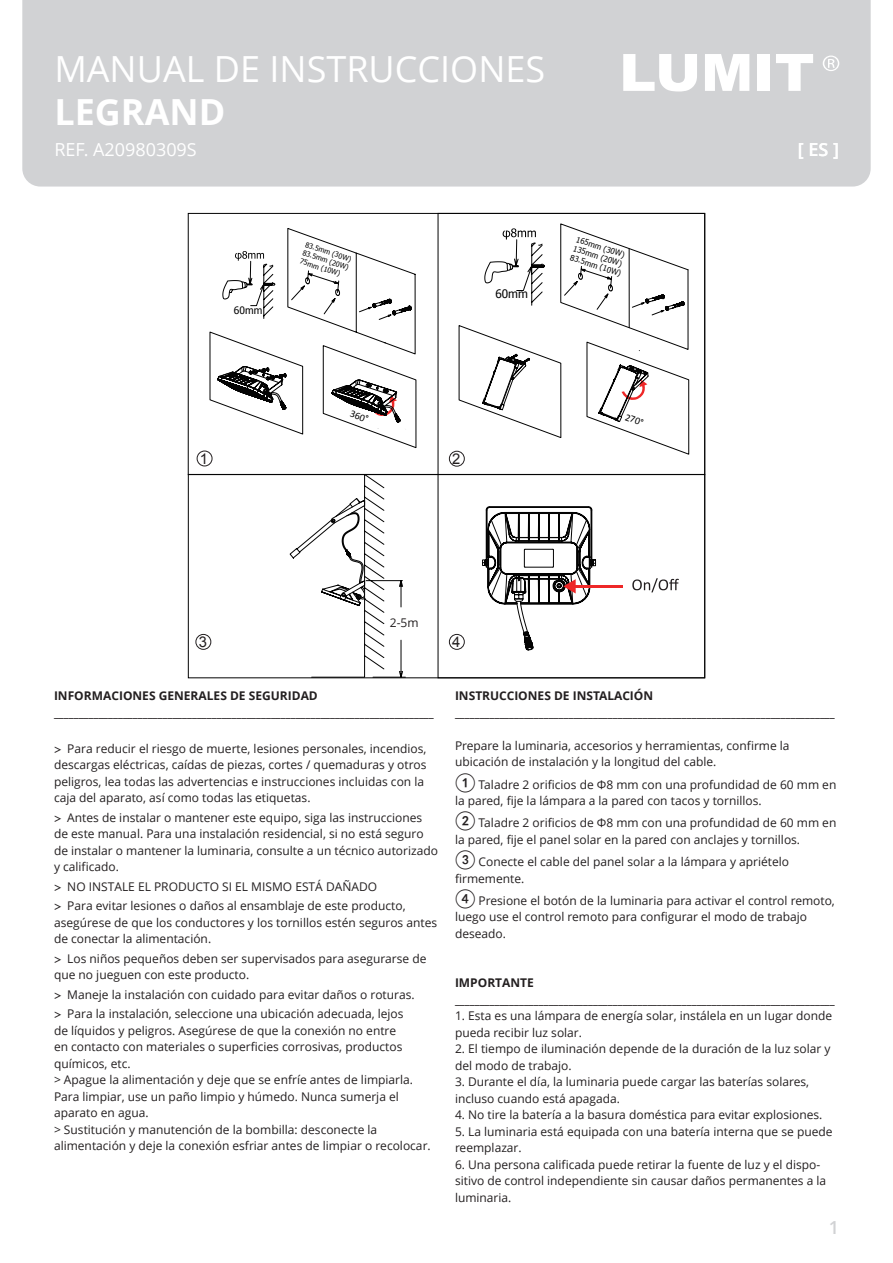
<style>
.page{position:relative;width:893px;height:1263px;background:#fff}
.page>*{position:absolute;margin:0;border:0;box-sizing:border-box;transform-origin:0 0}
.t1{font:36px "Open Sans";color:#fff}
.t2{font:700 36px "Open Sans";color:#fff}
.t3{font:18px "Open Sans";color:#fff}
.t4{font:600 18px "Open Sans";color:#fff}
.t5{font:600 18px "Open Sans";color:#d1d2d4}
.t6{font:14.85px "Arial";color:#231f20}
.t7{font:12.45px "Tahoma";color:#030303}
.t8{font:12px/16.5px "Open Sans";color:#231f20}
.t9{font:700 12px "Open Sans";color:#231f20}
.t10{font:10.05px "Calibri";color:#030303}
.t11{font:7.95px/9.6px "Tahoma";color:#030303}
.t12{font:7.2px/8.6px "Tahoma";color:#030303;text-align:justify}
.s1{font-family:"Lato";font-size:18.6px}
</style>
<div class="page">
<div style="left:22px;top:0;width:849px;height:187px;background:#d1d2d4"></div>
<svg style="left:776px;top:54px;width:37px;height:37px"></svg>
<svg style="left:623px;top:54px;width:74px;height:38px"></svg>
<svg style="left:705px;top:54px;width:44px;height:37px"></svg>
<svg style="left:823px;top:56px;width:16px;height:15px"></svg>
<div style="left:758px;top:54px;width:12px;height:37px;background:#fff"></div>
<div style="left:197px;top:451px;width:15px;height:15px;border:1px solid #231f20;border-radius:50%"></div>
<div style="left:196px;top:634px;width:15px;height:16px;border:1px solid #231f20;border-radius:50%"></div>
<svg style="left:661px;top:578px;width:18px;height:13px"></svg>
<svg style="left:510px;top:473px;width:151px;height:206px"></svg>
<svg style="left:373px;top:455px;width:275px;height:222px"></svg>
<svg style="left:290px;top:474px;width:113px;height:204px"></svg>
<svg style="left:210px;top:224px;width:479px;height:231px"></svg>
<div style="left:457px;top:287px;width:37px;height:15px;background:#fff"></div>
<div style="left:386px;top:616px;width:46px;height:15px;background:#fff"></div>
<p class="t1" style="left:54px;top:44px;width:492px">MANUAL DE INSTRUCCIONES</p>
<p class="t2" style="left:54px;top:86px;width:173px">LEGRAND</p>
<p class="t3" style="left:54px;top:137px;width:144px">REF. A20980309S</p>
<p class="t12" style="left:307px;top:240px;width:49px;rotate:18deg">83.5mm (30W)<br>83.5mm (20W)<br>75mm (10W)</p>
<p class="t11" style="left:578px;top:234px;width:55px;rotate:18deg">165mm (30W)<br>135mm (20W)<br>83.5mm (10W)</p>
<p class="t6" style="left:200px;top:449px;width:10px">1</p>
<p class="t6" style="left:452px;top:449px;width:10px">2</p>
<p class="t8" style="left:390px;top:614px;width:30px">2-5m</p>
<p class="t7" style="left:388px;top:615px;width:44px">2-5Mtrs</p>
<p class="t6" style="left:199px;top:632px;width:10px">3</p>
<p class="t6" style="left:452px;top:632px;width:10px">4</p>
<p class="t10" style="left:628px;top:410px;width:20px;rotate:20deg">270°</p>
<p class="t4" style="left:798px;top:137px;width:43px">[ ES ]</p>
<p class="t9" style="left:54px;top:687px;width:265px">INFORMACIONES GENERALES DE SEGURIDAD</p>
<p class="t9" style="left:54px;top:704px;width:381px">_____________________________________________________________________________</p>
<p class="t8" style="left:54px;top:740px;width:374px;text-indent:13px">Para reducir el riesgo de muerte, lesiones personales, incendios, descargas eléctricas, caídas de piezas, cortes / quemaduras y otros peligros, lea todas las advertencias e instrucciones incluidas con la caja del aparato, así como todas las etiquetas.</p>
<p class="t8" style="left:54px;top:809px;width:385px;text-indent:13px">Antes de instalar o mantener este equipo, siga las instrucciones de este manual. Para una instalación residencial, si no está seguro de instalar o mantener la luminaria, consulte a un técnico autorizado y calificado.</p>
<p class="t8" style="left:67px;top:878px;width:311px">NO INSTALE EL PRODUCTO SI EL MISMO ESTÁ DAÑADO</p>
<p class="t8" style="left:54px;top:897px;width:385px;text-indent:13px">Para evitar lesiones o daños al ensamblaje de este producto, asegúrese de que los conductores y los tornillos estén seguros antes de conectar la alimentación.</p>
<p class="t8" style="left:54px;top:950px;width:374px;text-indent:13px">Los niños pequeños deben ser supervisados para asegurarse de que no jueguen con este producto.</p>
<p class="t8" style="left:67px;top:986px;width:349px">Maneje la instalación con cuidado para evitar daños o roturas.</p>
<p class="t8" style="left:54px;top:1005px;width:351px;text-indent:13px">Para la instalación, seleccione una ubicación adecuada, lejos de líquidos y peligros. Asegúrese de que la conexión no entre en contacto con materiales o superficies corrosivas, productos químicos, etc.</p>
<p class="t8" style="left:54px;top:1071px;width:361px">&gt; Apague la alimentación y deje que se enfríe antes de limpiarla.<br>Para limpiar, use un paño limpio y húmedo. Nunca sumerja el aparato en agua.</p>
<p class="t8" style="left:54px;top:1121px;width:378px">&gt; Sustitución y manutención de la bombilla: desconecte la alimentación y deje la conexión esfriar antes de limpiar o recolocar.</p>
<p class="t9" style="left:455px;top:687px;width:200px">INSTRUCCIONES DE INSTALACIÓN</p>
<p class="t9" style="left:455px;top:704px;width:381px">_____________________________________________________________________________</p>
<p class="t8" style="left:455px;top:737px;width:336px">Prepare la luminaria, accesorios y herramientas, confirme la ubicación de instalación y la longitud del cable.</p>
<p class="t8" style="left:455px;top:776px;width:383px"><span class="s1">①</span> Taladre 2 orificios de Φ8 mm con una profundidad de 60 mm en la pared, fije la lámpara a la pared con tacos y tornillos.</p>
<p class="t8" style="left:455px;top:814px;width:383px"><span class="s1">②</span> Taladre 2 orificios de Φ8 mm con una profundidad de 60 mm en la pared, fije el panel solar en la pared con anclajes y tornillos.</p>
<p class="t8" style="left:455px;top:853px;width:336px"><span class="s1">③</span> Conecte el cable del panel solar a la lámpara y apriételo firmemente.</p>
<p class="t8" style="left:455px;top:892px;width:381px"><span class="s1">④</span> Presione el botón de la luminaria para activar el control remoto, luego use el control remoto para configurar el modo de trabajo deseado.</p>
<p class="t9" style="left:455px;top:974px;width:80px">IMPORTANTE</p>
<p class="t9" style="left:455px;top:991px;width:381px">_____________________________________________________________________________</p>
<p class="t8" style="left:455px;top:1007px;width:379px">1. Esta es una lámpara de energía solar, instálela en un lugar donde pueda recibir luz solar.</p>
<p class="t8" style="left:455px;top:1040px;width:377px">2. El tiempo de iluminación depende de la duración de la luz solar y del modo de trabajo.</p>
<p class="t8" style="left:455px;top:1073px;width:356px">3. Durante el día, la luminaria puede cargar las baterías solares, incluso cuando está apagada.</p>
<p class="t8" style="left:455px;top:1106px;width:369px">4. No tire la batería a la basura doméstica para evitar explosiones.</p>
<p class="t8" style="left:455px;top:1123px;width:379px">5. La luminaria está equipada con una batería interna que se puede reemplazar.</p>
<p class="t8" style="left:455px;top:1156px;width:373px">6. Una persona calificada puede retirar la fuente de luz y el dispo&shy;sitivo de control independiente sin causar daños permanentes a la luminaria.</p>
<h2 class="t5" style="left:829px;top:1215px;width:12px">1</h2>
</div>
